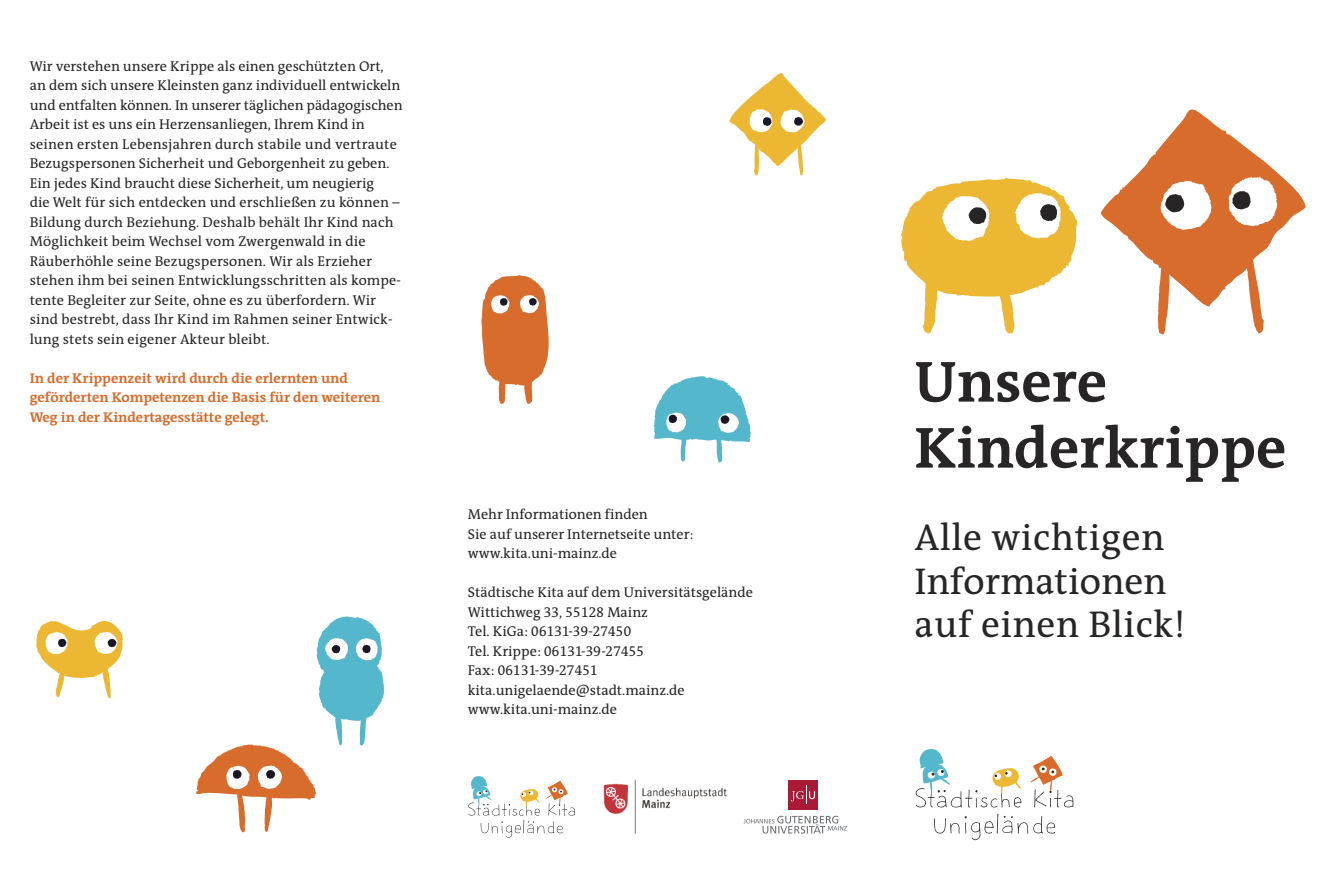
<style>
.page{position:relative;width:1327px;height:893px;background:#fff}
.page>*{position:absolute;margin:0;border:0;box-sizing:border-box;transform-origin:0 0}
.t1{font:700 58.5px/66px "The Antiqua B7";color:#272526}
.t2{font:37.5px/43.5px "The Antiqua B5";letter-spacing:.015em;color:#272526}
.t3{font:14.25px/19.5px "The Antiqua B5";color:#272526}
.t4{font:700 14.25px/19.5px "The Antiqua B7";color:#d76c2c}
.t5{font:14.25px/19.5px "The Antiqua B5 c Caps";letter-spacing:.025em;color:#272526}
.s1{font-family:"The Antiqua B5 c Caps"}
.s2{font-family:"The Antiqua B5"}
</style>
<div class="page">
<svg style="left:901px;top:177px;width:176px;height:157px"></svg>
<svg style="left:1100px;top:110px;width:205px;height:225px"></svg>
<svg style="left:36px;top:621px;width:87px;height:77px"></svg>
<svg style="left:196px;top:616px;width:188px;height:216px"></svg>
<svg style="left:934px;top:814px;width:121px;height:26px"></svg>
<svg style="left:915px;top:749px;width:106px;height:59px"></svg>
<svg style="left:1030px;top:756px;width:43px;height:51px"></svg>
<svg style="left:468px;top:776px;width:107px;height:62px"></svg>
<svg style="left:653px;top:376px;width:98px;height:87px"></svg>
<svg style="left:729px;top:73px;width:97px;height:103px"></svg>
<svg style="left:481px;top:275px;width:68px;height:129px"></svg>
<img style="left:603px;top:779px;width:124px;height:55px">
<svg style="left:743px;top:816px;width:104px;height:18px"></svg>
<div style="left:788px;top:780px;width:30px;height:30px;background:#a91a36"></div>
<svg style="left:791px;top:786px;width:24px;height:18px"></svg>
<p class="t3" style="left:30px;top:58px;width:374px">Wir verstehen unsere Krippe als einen geschützten Ort, an dem sich unsere Kleinsten ganz individuell entwickeln und entfalten können. In unserer täglichen pädagogischen Arbeit ist es uns ein Herzensanliegen, Ihrem Kind in seinen ersten Lebensjahren durch stabile und vertraute Bezugspersonen Sicherheit und Geborgenheit zu geben.<br>Ein jedes Kind braucht diese Sicherheit, um neugierig<br>die Welt für sich entdecken und erschließen zu können – Bildung durch Beziehung. Deshalb behält Ihr Kind nach Möglichkeit beim Wechsel vom Zwergenwald in die Räuberhöhle seine Bezugspersonen. Wir als Erzieher stehen ihm bei seinen Entwicklungsschritten als kompe&shy;tente Begleiter zur Seite, ohne es zu überfordern. Wir sind bestrebt, dass Ihr Kind im Rahmen seiner Entwick&shy;lung stets sein eigener Akteur bleibt.</p>
<p class="t4" style="left:30px;top:370px;width:352px">In der Krippenzeit wird durch die erlernten und geförderten Kompetenzen die Basis für den weiteren<br>Weg in der Kindertagesstätte gelegt.</p>
<p class="t3" style="left:468px;top:506px;width:227px">Mehr Informationen finden<br>Sie auf unserer Internetseite unter: www.kita.uni-mainz.de</p>
<p class="t3" style="left:468px;top:584px;width:287px">Städtische Kita auf dem Universitätsgelände<br>Wittichweg <span class="s1">33</span>, <span class="s1">55128</span> Mainz</p>
<p class="t5" style="left:468px;top:623px;width:178px"><span class="s2">Tel. KiGa:</span> 06131-39-27450<br><span class="s2">Tel. Krippe:</span> 06131-39-27455<br><span class="s2">Fax:</span> 06131-39-27451</p>
<p class="t3" style="left:468px;top:682px;width:218px">kita.unigelaende@stadt.mainz.de www.kita.uni-mainz.de</p>
<h1 class="t1" style="left:914px;top:356px;width:373px">Unsere<br>Kinderkrippe</h1>
<h2 class="t2" style="left:914px;top:520px;width:272px">Alle wichtigen<br>Informationen auf einen Blick!</h2>
</div>
